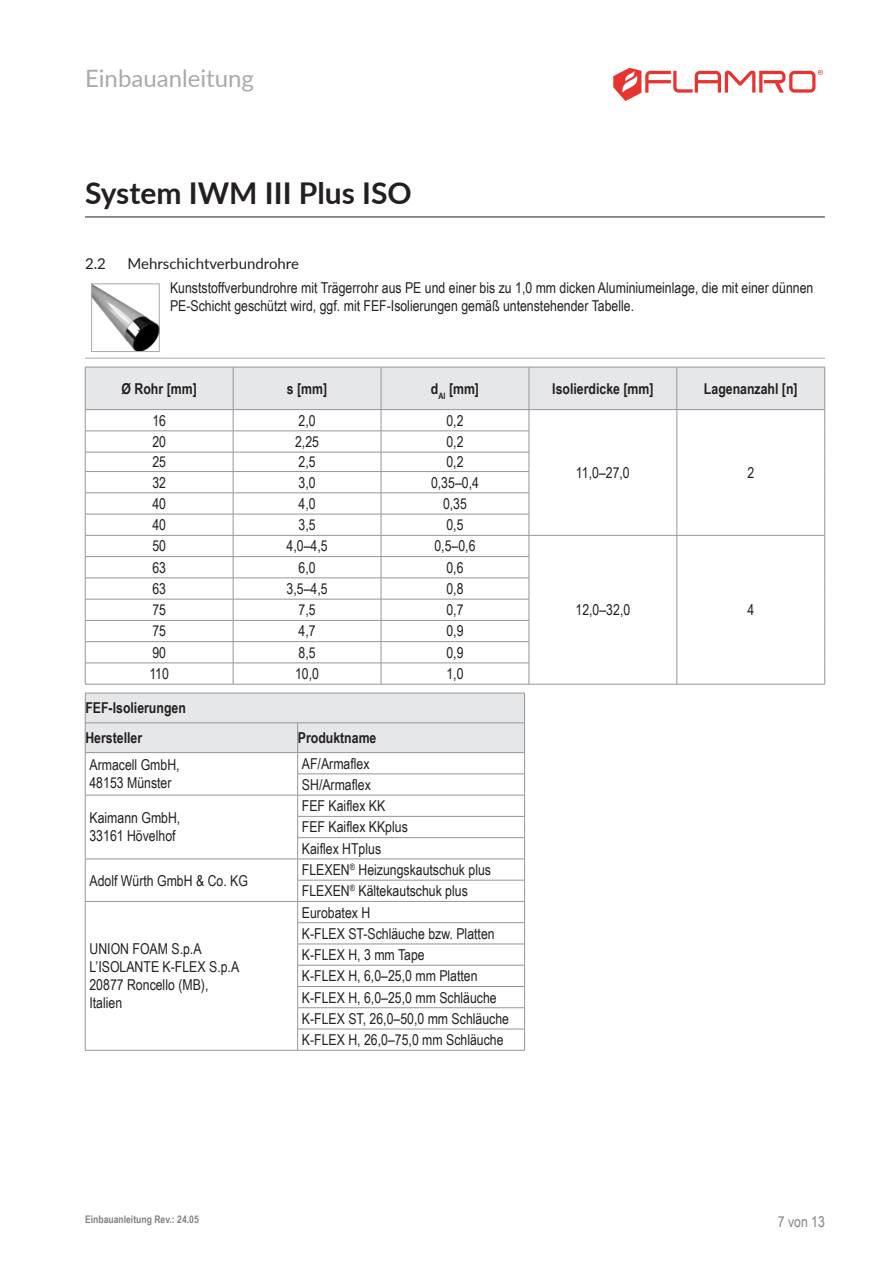
<style>
.page{position:relative;width:893px;height:1263px;background:#fff}
.page>*{position:absolute;margin:0;border:0;box-sizing:border-box;transform-origin:0 0}
.t1{font:700 30px "Lato";color:#231f20}
.t2{font:24px "Lato";color:#a8a9ad}
.p___Tabellentext_links{font:15px/18px "Arial Narrow";color:#231f20}
.p___Medienleitungen{font:15px/18px "Arial Narrow";color:#231f20}
.p___Tabellentext_mittig{font:15px "Arial Narrow";color:#231f20}
.p___Tabelle_Kopf_mitte{font:700 15px "Arial Narrow";color:#231f20}
.p___Tabelle_Kopf_links{font:700 15px "Arial Narrow";color:#231f20}
.t3{font:15px "Lato";color:#231f20}
.t4{font:15px "Arial Narrow";color:#808285}
.t5{font:700 10.5px "Arial Narrow";color:#808285}
</style>
<div class="page">
<hr style="left:85px;top:217px;width:740px;height:1px;background:#231f20">
<hr style="left:166px;top:358px;width:659px;height:1px;background:#a8a9ad">
<hr style="left:85px;top:358px;width:81px;height:1px;background:#a8a9ad">
<img style="left:93px;top:286px;width:64px;height:64px">
<div style="left:91px;top:284px;width:68px;height:68px;border:1px solid #a8a9ad"></div>
<hr style="left:85px;top:684px;width:148px;height:1px;background:#939598">
<hr style="left:233px;top:684px;width:148px;height:1px;background:#939598">
<hr style="left:381px;top:684px;width:148px;height:1px;background:#939598">
<hr style="left:529px;top:684px;width:148px;height:1px;background:#939598">
<svg style="left:85px;top:367px;width:740px;height:317px"></svg>
<hr style="left:677px;top:684px;width:148px;height:1px;background:#939598">
<hr style="left:298px;top:1050px;width:227px;height:1px;background:#939598">
<svg style="left:85px;top:693px;width:440px;height:357px"></svg>
<hr style="left:85px;top:1050px;width:213px;height:1px;background:#939598">
<svg style="left:613px;top:68px;width:210px;height:33px"></svg>
<h2 class="t2" style="left:85px;top:61px;width:170px">Einbauanleitung</h2>
<h1 class="t1" style="left:85px;top:171px;width:328px">System IWM III Plus ISO</h1>
<p class="t3" style="left:85px;top:253px;width:22px">2.2</p>
<p class="t3" style="left:128px;top:253px;width:173px">Mehrschichtverbundrohre</p>
<p class="p___Medienleitungen" style="left:170px;top:278px;width:645px">Kunststoffverbundrohre mit Trägerrohr aus PE und einer bis zu 1,0 mm dicken Aluminiumeinlage, die mit einer dünnen<br>PE-Schicht geschützt wird, ggf. mit FEF-Isolierungen gemäß untenstehender Tabelle.</p>
<p class="p___Tabelle_Kopf_mitte" style="left:122px;top:377px;width:77px">Ø Rohr [mm]</p>
<p class="p___Tabelle_Kopf_mitte" style="left:287px;top:377px;width:42px">s [mm]</p>
<p class="p___Tabelle_Kopf_mitte" style="left:431px;top:377px;width:50px">d<sub>Al</sub> [mm]</p>
<p class="p___Tabelle_Kopf_mitte" style="left:552px;top:377px;width:103px">Isolierdicke [mm]</p>
<p class="p___Tabelle_Kopf_mitte" style="left:704px;top:377px;width:95px">Lagenanzahl [n]</p>
<p class="p___Tabellentext_mittig" style="left:152px;top:409px;width:15px">16</p>
<p class="p___Tabellentext_mittig" style="left:299px;top:409px;width:19px">2,0</p>
<p class="p___Tabellentext_mittig" style="left:446px;top:409px;width:19px">0,2</p>
<p class="p___Tabellentext_mittig" style="left:576px;top:462px;width:55px">11,0–27,0</p>
<p class="p___Tabellentext_mittig" style="left:747px;top:462px;width:8px">2</p>
<p class="p___Tabellentext_mittig" style="left:152px;top:431px;width:15px">20</p>
<p class="p___Tabellentext_mittig" style="left:295px;top:431px;width:25px">2,25</p>
<p class="p___Tabellentext_mittig" style="left:446px;top:431px;width:19px">0,2</p>
<p class="p___Tabellentext_mittig" style="left:152px;top:451px;width:15px">25</p>
<p class="p___Tabellentext_mittig" style="left:299px;top:451px;width:19px">2,5</p>
<p class="p___Tabellentext_mittig" style="left:446px;top:451px;width:19px">0,2</p>
<p class="p___Tabellentext_mittig" style="left:152px;top:471px;width:15px">32</p>
<p class="p___Tabellentext_mittig" style="left:299px;top:471px;width:19px">3,0</p>
<p class="p___Tabellentext_mittig" style="left:431px;top:471px;width:49px">0,35–0,4</p>
<p class="p___Tabellentext_mittig" style="left:152px;top:493px;width:15px">40</p>
<p class="p___Tabellentext_mittig" style="left:299px;top:493px;width:19px">4,0</p>
<p class="p___Tabellentext_mittig" style="left:443px;top:493px;width:25px">0,35</p>
<p class="p___Tabellentext_mittig" style="left:152px;top:514px;width:15px">40</p>
<p class="p___Tabellentext_mittig" style="left:299px;top:514px;width:19px">3,5</p>
<p class="p___Tabellentext_mittig" style="left:446px;top:514px;width:19px">0,5</p>
<p class="p___Tabellentext_mittig" style="left:152px;top:535px;width:15px">50</p>
<p class="p___Tabellentext_mittig" style="left:287px;top:535px;width:43px">4,0–4,5</p>
<p class="p___Tabellentext_mittig" style="left:434px;top:535px;width:43px">0,5–0,6</p>
<p class="p___Tabellentext_mittig" style="left:152px;top:556px;width:15px">63</p>
<p class="p___Tabellentext_mittig" style="left:299px;top:556px;width:19px">6,0</p>
<p class="p___Tabellentext_mittig" style="left:446px;top:556px;width:19px">0,6</p>
<p class="p___Tabellentext_mittig" style="left:152px;top:578px;width:15px">63</p>
<p class="p___Tabellentext_mittig" style="left:287px;top:578px;width:43px">3,5–4,5</p>
<p class="p___Tabellentext_mittig" style="left:446px;top:578px;width:19px">0,8</p>
<p class="p___Tabellentext_mittig" style="left:152px;top:599px;width:15px">75</p>
<p class="p___Tabellentext_mittig" style="left:299px;top:599px;width:19px">7,5</p>
<p class="p___Tabellentext_mittig" style="left:446px;top:599px;width:19px">0,7</p>
<p class="p___Tabellentext_mittig" style="left:152px;top:620px;width:15px">75</p>
<p class="p___Tabellentext_mittig" style="left:299px;top:620px;width:19px">4,7</p>
<p class="p___Tabellentext_mittig" style="left:446px;top:620px;width:19px">0,9</p>
<p class="p___Tabellentext_mittig" style="left:152px;top:641px;width:15px">90</p>
<p class="p___Tabellentext_mittig" style="left:299px;top:641px;width:19px">8,5</p>
<p class="p___Tabellentext_mittig" style="left:446px;top:641px;width:19px">0,9</p>
<p class="p___Tabellentext_mittig" style="left:149px;top:663px;width:21px">110</p>
<p class="p___Tabellentext_mittig" style="left:295px;top:663px;width:25px">10,0</p>
<p class="p___Tabellentext_mittig" style="left:446px;top:663px;width:19px">1,0</p>
<p class="p___Tabelle_Kopf_links" style="left:85px;top:697px;width:102px">FEF-Isolierungen</p>
<p class="p___Tabelle_Kopf_links" style="left:85px;top:726px;width:58px">Hersteller</p>
<p class="p___Tabelle_Kopf_links" style="left:298px;top:726px;width:80px">Produktname</p>
<p class="p___Tabellentext_links" style="left:89px;top:755px;width:92px">Armacell GmbH,<br>48153 Münster</p>
<p class="p___Tabellentext_links" style="left:302px;top:754px;width:69px">AF/Armaflex</p>
<p class="p___Tabellentext_links" style="left:302px;top:775px;width:71px">SH/Armaflex</p>
<p class="p___Tabellentext_links" style="left:89px;top:809px;width:92px">Kaimann GmbH,<br>33161 Hövelhof</p>
<p class="p___Tabellentext_links" style="left:89px;top:871px;width:160px">Adolf Würth GmbH &amp; Co. KG</p>
<p class="p___Tabellentext_links" style="left:89px;top:939px;width:151px">UNION FOAM S.p.A<br>L’ISOLANTE K-FLEX S.p.A<br>20877 Roncello (MB),<br>Italien</p>
<p class="p___Tabellentext_links" style="left:302px;top:796px;width:85px">FEF Kaiflex KK</p>
<p class="p___Tabellentext_links" style="left:302px;top:818px;width:107px">FEF Kaiflex KKplus</p>
<p class="p___Tabellentext_links" style="left:302px;top:839px;width:81px">Kaiflex HTplus</p>
<p class="p___Tabellentext_links" style="left:302px;top:860px;width:191px">FLEXEN<sup>®</sup> Heizungskautschuk plus</p>
<p class="p___Tabellentext_links" style="left:302px;top:881px;width:167px">FLEXEN<sup>®</sup> Kältekautschuk plus</p>
<p class="p___Tabellentext_links" style="left:302px;top:903px;width:70px">Eurobatex H</p>
<p class="p___Tabellentext_links" style="left:302px;top:924px;width:194px">K-FLEX ST-Schläuche bzw. Platten</p>
<p class="p___Tabellentext_links" style="left:302px;top:945px;width:124px">K-FLEX H, 3 mm Tape</p>
<p class="p___Tabellentext_links" style="left:302px;top:966px;width:177px">K-FLEX H, 6,0–25,0 mm Platten</p>
<p class="p___Tabellentext_links" style="left:302px;top:988px;width:196px">K-FLEX H, 6,0–25,0 mm Schläuche</p>
<p class="p___Tabellentext_links" style="left:302px;top:1009px;width:209px">K-FLEX ST, 26,0–50,0 mm Schläuche</p>
<p class="p___Tabellentext_links" style="left:302px;top:1030px;width:203px">K-FLEX H, 26,0–75,0 mm Schläuche</p>
<p class="p___Tabellentext_mittig" style="left:575px;top:599px;width:56px">12,0–32,0</p>
<p class="p___Tabellentext_mittig" style="left:747px;top:599px;width:8px">4</p>
<p class="t5" style="left:85px;top:1212px;width:115px">Einbauanleitung Rev.: 24.05</p>
<p class="t4" style="left:778px;top:1210px;width:49px">7 von 13</p>
</div>
